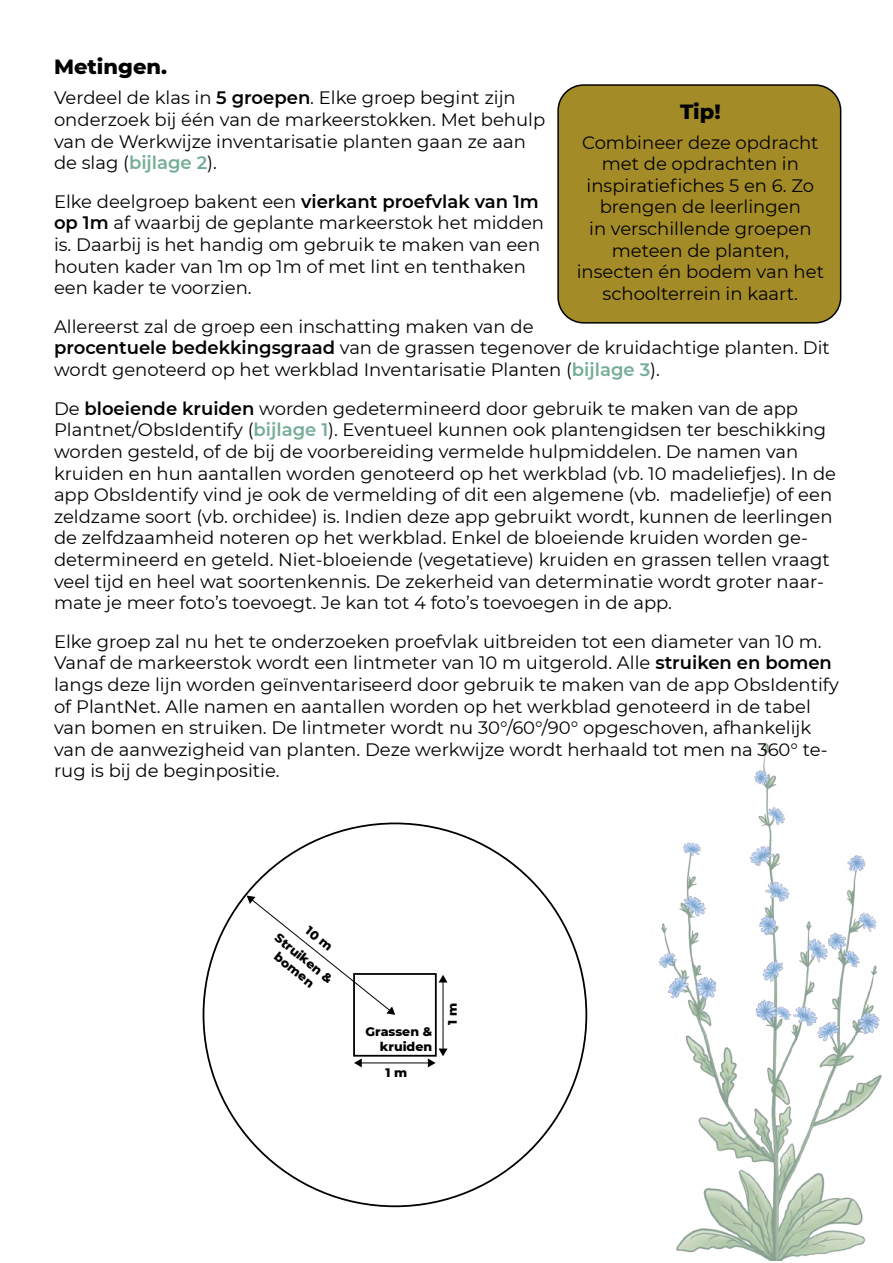
<style>
.page{position:relative;width:893px;height:1263px;background:#fff}
.page>*{position:absolute;margin:0;border:0;box-sizing:border-box;transform-origin:0 0}
.t1{font:800 21px "Montserrat";color:#020203}
.t2{font:800 21px "Montserrat";color:#000}
.t3{font:18px/21.6px "Montserrat";color:#020203}
.t4{font:800 12.6px/15px "Montserrat";color:#000;text-align:right}
.s1{font-weight:600}
.s2{font-weight:600;color:#74ad96}
</style>
<div class="page">
<img style="left:658px;top:743px;width:224px;height:517px">
<div style="left:353px;top:973px;width:84px;height:84px;border:2px solid #000"></div>
<hr style="left:443px;top:981px;width:1px;height:69px;background:#000">
<svg style="left:439px;top:975px;width:8px;height:7px"></svg>
<hr style="left:360px;top:1062px;width:69px;height:1px;background:#000">
<svg style="left:354px;top:1058px;width:8px;height:9px"></svg>
<svg style="left:428px;top:1048px;width:19px;height:19px"></svg>
<div style="left:558px;top:85px;width:283px;height:238px;background:#a38b27;border-radius:26px"></div>
<div style="left:557px;top:84px;width:284px;height:240px;border:2px solid #000;border-radius:26px"></div>
<svg style="left:247px;top:895px;width:148px;height:120px"></svg>
<p class="t1" style="left:54px;top:51px;width:115px">Metingen.</p>
<p class="t3" style="left:54px;top:87px;width:493px">Verdeel de klas in <span class="s1">5 groepen</span>. Elke groep begint zijn onderzoek bij één van de markeerstokken. Met behulp van de Werkwijze inventarisatie planten gaan ze aan de slag (<span class="s2">bijlage 2</span>).</p>
<p class="t3" style="left:54px;top:190px;width:492px">Elke deelgroep bakent een <span class="s1">vierkant proefvlak van 1m op 1m</span> af waarbij de geplante markeerstok het midden is. Daarbij is het handig om gebruik te maken van een houten kader van 1m op 1m of met lint en tenthaken een kader te voorzien.</p>
<p class="t3" style="left:54px;top:315px;width:777px">Allereerst zal de groep een inschatting maken van de<br><span class="s1">procentuele bedekkingsgraad</span> van de grassen tegenover de kruidachtige planten. Dit wordt genoteerd op het werkblad Inventarisatie Planten (<span class="s2">bijlage 3</span>).</p>
<p class="t3" style="left:54px;top:397px;width:783px">De <span class="s1">bloeiende kruiden</span> worden gedetermineerd door gebruik te maken van de app Plantnet/ObsIdentify (<span class="s2">bijlage 1</span>). Eventueel kunnen ook plantengidsen ter beschikking worden gesteld, of de bij de voorbereiding vermelde hulpmiddelen. De namen van kruiden en hun aantallen worden genoteerd op het werkblad (vb. 10 madeliefjes). In de app ObsIdentify vind je ook de vermelding of dit een algemene (vb. madeliefje) of een zeldzame soort (vb. orchidee) is. Indien deze app gebruikt wordt, kunnen de leerlingen de zelfdzaamheid noteren op het werkblad. Enkel de bloeiende kruiden worden ge&shy;determineerd en geteld. Niet-bloeiende (vegetatieve) kruiden en grassen tellen vraagt veel tijd en heel wat soortenkennis. De zekerheid van determinatie wordt groter naar&shy;mate je meer foto’s toevoegt. Je kan tot 4 foto’s toevoegen in de app.</p>
<p class="t3" style="left:54px;top:630px;width:786px">Elke groep zal nu het te onderzoeken proefvlak uitbreiden tot een diameter van 10 m.<br>Vanaf de markeerstok wordt een lintmeter van 10 m uitgerold. Alle <span class="s1">struiken en bomen </span>langs deze lijn worden geïnventariseerd door gebruik te maken van de app ObsIdentify of PlantNet. Alle namen en aantallen worden op het werkblad genoteerd in de tabel van bomen en struiken. De lintmeter wordt nu 30°/60°/90° opgeschoven, afhankelijk van de aanwezigheid van planten. Deze werkwijze wordt herhaald tot men na 360° te&shy;rug is bij de beginpositie.</p>
<p class="t2" style="left:680px;top:96px;width:42px">Tip!</p>
<p class="t3" style="left:577px;top:131px;width:249px;text-align:center">Combineer deze opdracht met de opdrachten in inspiratiefiches 5 en 6. Zo brengen de leerlingen<br>in verschillende groepen meteen de planten, insecten én bodem van het schoolterrein in kaart.</p>
<p class="t4" style="left:282px;top:929px;width:72px;text-align:center;rotate:39deg">Struiken &amp; bomen</p>
<p class="t4" style="left:365px;top:1023px;width:68px">Grassen &amp; kruiden</p>
<p class="t4" style="left:385px;top:1064px;width:23px">1 m</p>
<p class="t4" style="left:444px;top:1025px;width:23px;rotate:-90deg">1 m</p>
</div>
